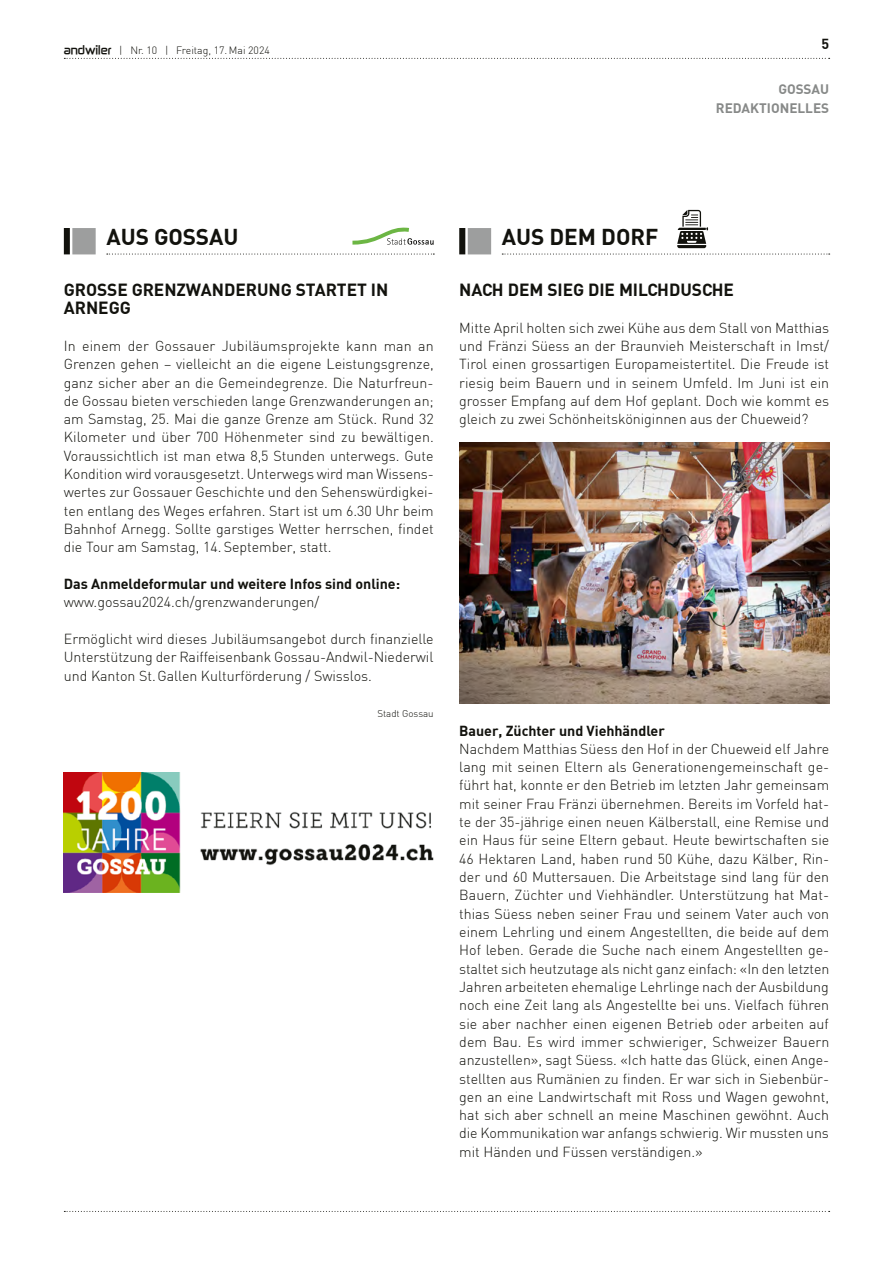
<style>
.page{position:relative;width:893px;height:1263px;background:#fff}
.page>*{position:absolute;margin:0;border:0;box-sizing:border-box;transform-origin:0 0}
.t1{font:700 22.5px "DIN";color:#12120d}
.t2{font:700 17.25px/18.3px "DIN";color:#12120d}
.t3{font:300 14.25px/18.3px "DIN";color:#12120d;text-align:justify}
.t4{font:700 14.25px "DIN";color:#12120d}
.t5{font:700 13.5px/18.3px "DIN";color:#878988;text-align:right}
.t6{font:300 10.5px "DIN";color:#12120d}
.t7{font:300 9.75px "DIN";color:#12120d}
.s1{font-family:"Zekton";font-weight:700}
</style>
<div class="page">
<svg style="left:64px;top:58px;width:766px;height:1px"></svg>
<svg style="left:64px;top:1211px;width:766px;height:1px"></svg>
<div style="left:459px;top:228px;width:6px;height:26px;background:#12120d"></div>
<div style="left:468px;top:228px;width:23px;height:26px;background:#9d9e9e"></div>
<svg style="left:502px;top:254px;width:328px;height:1px"></svg>
<svg style="left:677px;top:210px;width:31px;height:38px"></svg>
<div style="left:64px;top:228px;width:6px;height:26px;background:#12120d"></div>
<div style="left:72px;top:228px;width:24px;height:26px;background:#9d9e9e"></div>
<svg style="left:107px;top:254px;width:327px;height:1px"></svg>
<svg style="left:352px;top:227px;width:82px;height:18px"></svg>
<img style="left:64px;top:772px;width:370px;height:120px">
<img style="left:459px;top:442px;width:370px;height:261px">
<p class="t6" style="left:64px;top:44px;width:207px"><span class="s1">andwiler</span> | Nr. 10 | Freitag, 17. Mai 2024</p>
<p class="t4" style="left:821px;top:35px;width:9px">5</p>
<p class="t5" style="left:716px;top:80px;width:115px">GOSSAU<br>REDAKTIONELLES</p>
<h1 class="t1" style="left:106px;top:222px;width:134px">AUS GOSSAU</h1>
<p class="t2" style="left:64px;top:280px;width:326px">GROSSE GRENZWANDERUNG STARTET IN<br>ARNEGG</p>
<p class="t3" style="left:64px;top:336px;width:372px">In einem der Gossauer Jubiläumsprojekte kann man an Grenzen gehen – vielleicht an die eigene Leistungsgrenze, ganz sicher aber an die Gemeindegrenze. Die Naturfreun&shy;de Gossau bieten verschieden lange Grenzwanderungen an; am Samstag, 25. Mai die ganze Grenze am Stück. Rund 32<br>Kilometer und über 700 Höhenmeter sind zu bewältigen.<br>Voraussichtlich ist man etwa 8,5 Stunden unterwegs. Gute Kondition wird vorausgesetzt. Unterwegs wird man Wissens&shy;wertes zur Gossauer Geschichte und den Sehenswürdigkei&shy;ten entlang des Weges erfahren. Start ist um 6.30 Uhr beim Bahnhof Arnegg. Sollte garstiges Wetter herrschen, findet die Tour am Samstag, 14. September, statt.</p>
<p class="t4" style="left:64px;top:574px;width:338px">Das Anmeldeformular und weitere Infos sind online:</p>
<p class="t3" style="left:64px;top:593px;width:257px">www.gossau2024.ch/grenzwanderungen/</p>
<p class="t3" style="left:64px;top:629px;width:371px">Ermöglicht wird dieses Jubiläumsangebot durch finanzielle Unterstützung der Raiffeisenbank Gossau-Andwil-Niederwil und Kanton St.Gallen Kulturförderung / Swisslos.</p>
<p class="t7" style="left:377px;top:708px;width:58px">Stadt Gossau</p>
<h1 class="t1" style="left:502px;top:222px;width:158px">AUS DEM DORF</h1>
<p class="t2" style="left:459px;top:280px;width:276px">NACH DEM SIEG DIE MILCHDUSCHE</p>
<p class="t3" style="left:459px;top:318px;width:371px">Mitte April holten sich zwei Kühe aus dem Stall von Matthias und Fränzi Süess an der Braunvieh Meisterschaft in Imst/ Tirol einen grossartigen Europameistertitel. Die Freude ist riesig beim Bauern und in seinem Umfeld. Im Juni ist ein grosser Empfang auf dem Hof geplant. Doch wie kommt es gleich zu zwei Schönheitsköniginnen aus der Chueweid?</p>
<p class="t4" style="left:459px;top:721px;width:207px">Bauer, Züchter und Viehhändler</p>
<p class="t3" style="left:459px;top:739px;width:372px">Nachdem Matthias Süess den Hof in der Chueweid elf Jahre lang mit seinen Eltern als Generationengemeinschaft ge&shy;führt hat, konnte er den Betrieb im letzten Jahr gemeinsam mit seiner Frau Fränzi übernehmen. Bereits im Vorfeld hat&shy;te der 35-jährige einen neuen Kälberstall, eine Remise und ein Haus für seine Eltern gebaut. Heute bewirtschaften sie 46 Hektaren Land, haben rund 50 Kühe, dazu Kälber, Rin&shy;der und 60 Muttersauen. Die Arbeitstage sind lang für den Bauern, Züchter und Viehhändler. Unterstützung hat Mat&shy;thias Süess neben seiner Frau und seinem Vater auch von einem Lehrling und einem Angestellten, die beide auf dem Hof leben. Gerade die Suche nach einem Angestellten ge&shy;staltet sich heutzutage als nicht ganz einfach: «In den letzten Jahren arbeiteten ehemalige Lehrlinge nach der Ausbildung noch eine Zeit lang als Angestellte bei uns. Vielfach führen sie aber nachher einen eigenen Betrieb oder arbeiten auf dem Bau. Es wird immer schwieriger, Schweizer Bauern anzustellen», sagt Süess. «Ich hatte das Glück, einen Ange&shy;stellten aus Rumänien zu finden. Er war sich in Siebenbür&shy;gen an eine Landwirtschaft mit Ross und Wagen gewohnt, hat sich aber schnell an meine Maschinen gewöhnt. Auch die Kommunikation war anfangs schwierig. Wir mussten uns mit Händen und Füssen verständigen.»</p>
</div>
